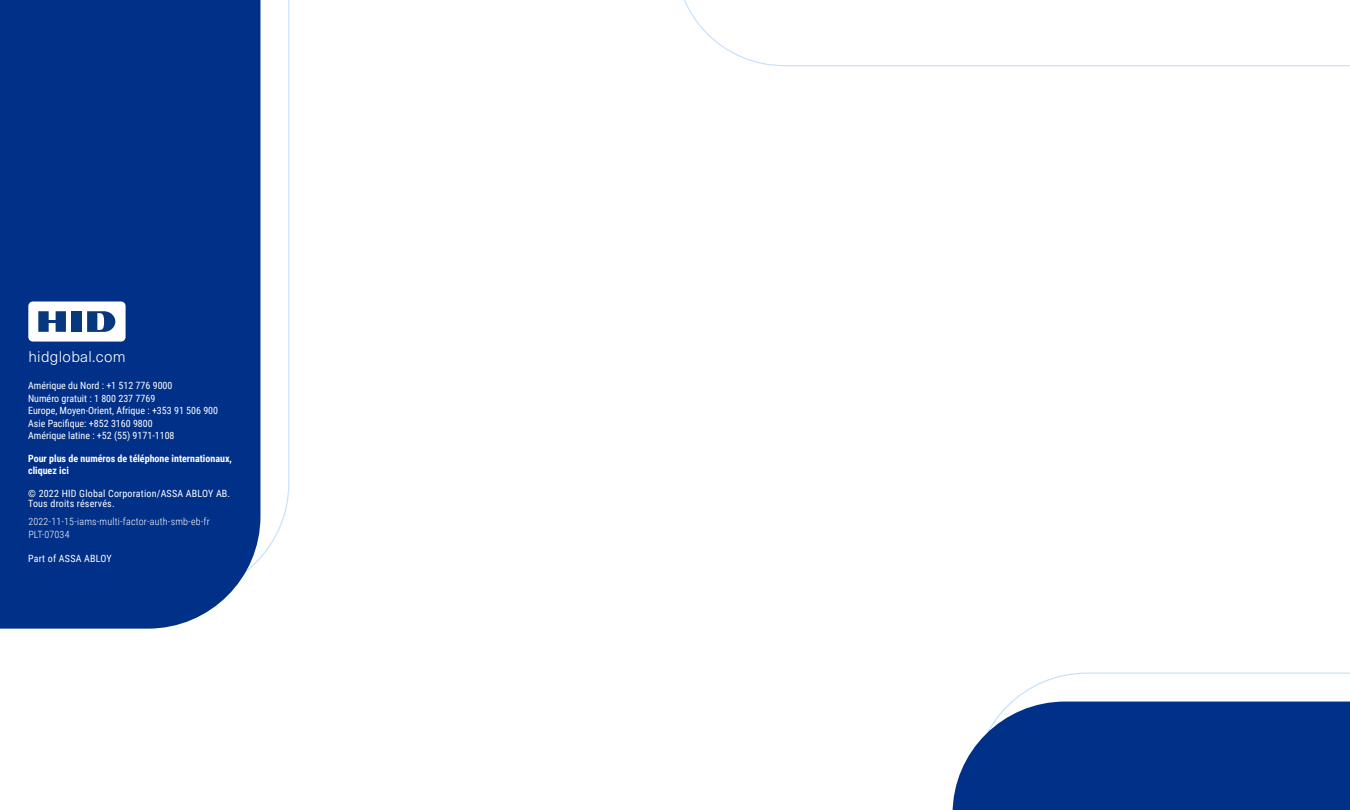
<style>
.page{position:relative;width:1350px;height:810px;background:#fff}
.page>*{position:absolute;margin:0;border:0;box-sizing:border-box;transform-origin:0 0}
.t1{font:300 15.25px "Neue Haas Unica Pro";letter-spacing:.02em;color:#fff}
.t2{font:10px/12.5px "Roboto Condensed";color:#fff}
.t3{font:10px/10.1px "Roboto Condensed";letter-spacing:.02em;color:#fff}
.t4{font:700 10px/12px "Roboto Condensed";color:#fff}
.t5{font:300 10px/12.5px "Roboto Condensed";letter-spacing:.02em;color:#fff}
</style>
<div class="page">
<svg style="left:260px;top:0;width:30px;height:559px"></svg>
<div style="left:0;top:0;width:260px;height:629px;background:#003087"></div>
<svg style="left:1011px;top:672px;width:339px;height:30px"></svg>
<svg style="left:684px;top:0;width:666px;height:67px"></svg>
<div style="left:953px;top:702px;width:397px;height:108px;background:#003087"></div>
<div style="left:28px;top:302px;width:98px;height:40px;background:#fff;border-radius:4px"></div>
<div style="left:71px;top:311px;width:11px;height:21px;background:#07377e"></div>
<svg style="left:38px;top:311px;width:28px;height:21px"></svg>
<svg style="left:87px;top:311px;width:28px;height:21px"></svg>
<h1 class="t1" style="left:28px;top:348px;width:99px">hidglobal.com</h1>
<p class="t2" style="left:28px;top:379px;width:192px">Amérique du Nord : +1 512 776 9000<br>Numéro gratuit : 1 800 237 7769<br>Europe, Moyen-Orient, Afrique : +353 91 506 900<br>Asie Pacifique: +852 3160 9800<br>Amérique latine : +52 (55) 9171-1108</p>
<p class="t4" style="left:28px;top:452px;width:205px">Pour plus de numéros de téléphone internationaux, cliquez ici</p>
<p class="t3" style="left:28px;top:488px;width:204px">© 2022 HID Global Corporation/ASSA ABLOY AB.<br>Tous droits réservés.</p>
<p class="t5" style="left:28px;top:515px;width:183px">2022-11-15-iams-multi-factor-auth-smb-eb-fr<br>PLT-07034</p>
<p class="t3" style="left:28px;top:553px;width:85px">Part of ASSA ABLOY</p>
</div>
